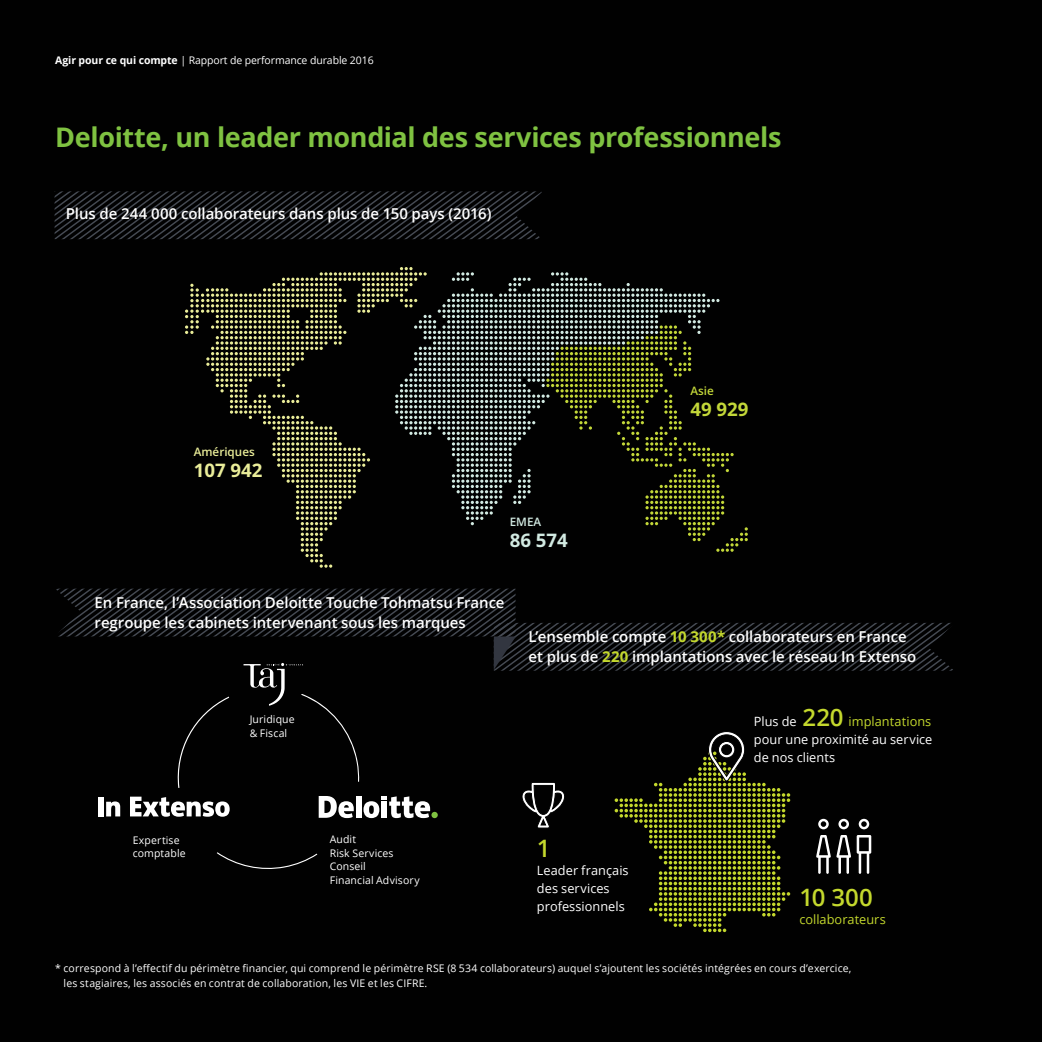
<style>
.page{position:relative;width:1042px;height:1042px;background:#010101}
.page>*{position:absolute;margin:0;border:0;box-sizing:border-box;transform-origin:0 0}
.Cover_headline_bold{font:700 27px "Open Sans";letter-spacing:-.015em;color:#7fc241}
.Titre_3__8_5_12pt_se{font:600 24px "Open Sans";color:#c4d82d}
.t1{font:700 18.75px "Open Sans";color:#eaed99}
.t2{font:700 18.75px "Open Sans";color:#c3d739}
.t3{font:700 18.75px "Open Sans";color:#d2eae2}
.Sous-titre_blanc_inf{font:600 15px/19.5px "Open Sans";letter-spacing:-.005em;color:#fff}
.Titre_3__8_5_12pt_se-2{font:12.75px/18px "Open Sans";letter-spacing:.005em;color:#fff;text-align:justify}
.Titre_3__8_5_12pt_se-3{font:12.75px "Open Sans";color:#c4d82d}
.t4{font:600 11.7px "Open Sans";color:#eaed99}
.t5{font:600 11.7px "Open Sans";color:#c3d739}
.t6{font:600 11.7px "Open Sans";color:#d2eae2}
.Footnote__7_9_5pt{font:10.5px/14.2px "Open Sans";letter-spacing:.01em;color:#fff}
.Bleu_intro{font:10.5px/13.5px "Open Sans";letter-spacing:.01em;color:#fff}
.Brochure_title___Lef{font:10.5px "Open Sans";letter-spacing:-.01em;color:#fff}
.s1{font-weight:700}
.s2{font-weight:700;color:#c4d82d}
.s3{font-weight:600;font-size:24px;color:#c4d82d}
.s4{color:#c4d82d}
</style>
<div class="page">
<svg style="left:55px;top:191px;width:487px;height:48px"></svg>
<svg style="left:56px;top:588px;width:897px;height:344px"></svg>
<svg style="left:185px;top:267px;width:563px;height:301px"></svg>
<p class="Brochure_title___Lef" style="left:55px;top:53px;width:320px"><span class="s1">Agir pour ce qui compte</span> | Rapport de performance durable 2016</p>
<p class="Cover_headline_bold" style="left:55px;top:118px;width:728px">Deloitte, un leader mondial des services professionnels</p>
<p class="Sous-titre_blanc_inf" style="left:66px;top:203px;width:427px">Plus de 244 000 collaborateurs dans plus de 150 pays (2016)</p>
<p class="t4" style="left:194px;top:444px;width:62px">Amériques</p>
<p class="t1" style="left:194px;top:457px;width:70px">107 942</p>
<p class="t6" style="left:510px;top:513px;width:33px">EMEA</p>
<p class="t3" style="left:510px;top:526px;width:60px">86 574</p>
<p class="t5" style="left:690px;top:383px;width:25px">Asie</p>
<p class="t2" style="left:690px;top:396px;width:60px">49 929</p>
<p class="Sous-titre_blanc_inf" style="left:95px;top:593px;width:411px">En France, l’Association Deloitte Touche Tohmatsu France regroupe les cabinets intervenant sous les marques</p>
<p class="Bleu_intro" style="left:250px;top:712px;width:46px">Juridique &amp; Fiscal</p>
<p class="Sous-titre_blanc_inf" style="left:528px;top:627px;width:389px">L’ensemble compte <span class="s2">10 300*</span> collaborateurs en France et plus de <span class="s2">220</span> implantations avec le réseau In Extenso</p>
<p class="Titre_3__8_5_12pt_se-2" style="left:754px;top:712px;width:180px">Plus de <span class="s3">220</span> <span class="s4">implantations </span>pour une proximité au service de nos clients</p>
<p class="Bleu_intro" style="left:133px;top:833px;width:55px">Expertise comptable</p>
<p class="Bleu_intro" style="left:330px;top:832px;width:28px">Audit</p>
<p class="Bleu_intro" style="left:330px;top:846px;width:65px">Risk Services</p>
<p class="Bleu_intro" style="left:330px;top:859px;width:38px">Conseil</p>
<p class="Bleu_intro" style="left:330px;top:873px;width:91px">Financial Advisory</p>
<p class="Titre_3__8_5_12pt_se" style="left:537px;top:831px;width:15px">1</p>
<p class="Titre_3__8_5_12pt_se-2" style="left:537px;top:860px;width:93px;text-align:left">Leader français des services professionnels</p>
<p class="Titre_3__8_5_12pt_se" style="left:799px;top:881px;width:75px">10 300</p>
<p class="Titre_3__8_5_12pt_se-3" style="left:799px;top:910px;width:88px">collaborateurs</p>
<p class="Footnote__7_9_5pt" style="left:64px;top:961px;width:789px;text-indent:-8px">* correspond à l’effectif du périmètre financier, qui comprend le périmètre RSE (8 534 collaborateurs) auquel s’ajoutent les sociétés intégrées en cours d’exercice, les stagiaires, les associés en contrat de collaboration, les VIE et les CIFRE.</p>
</div>
